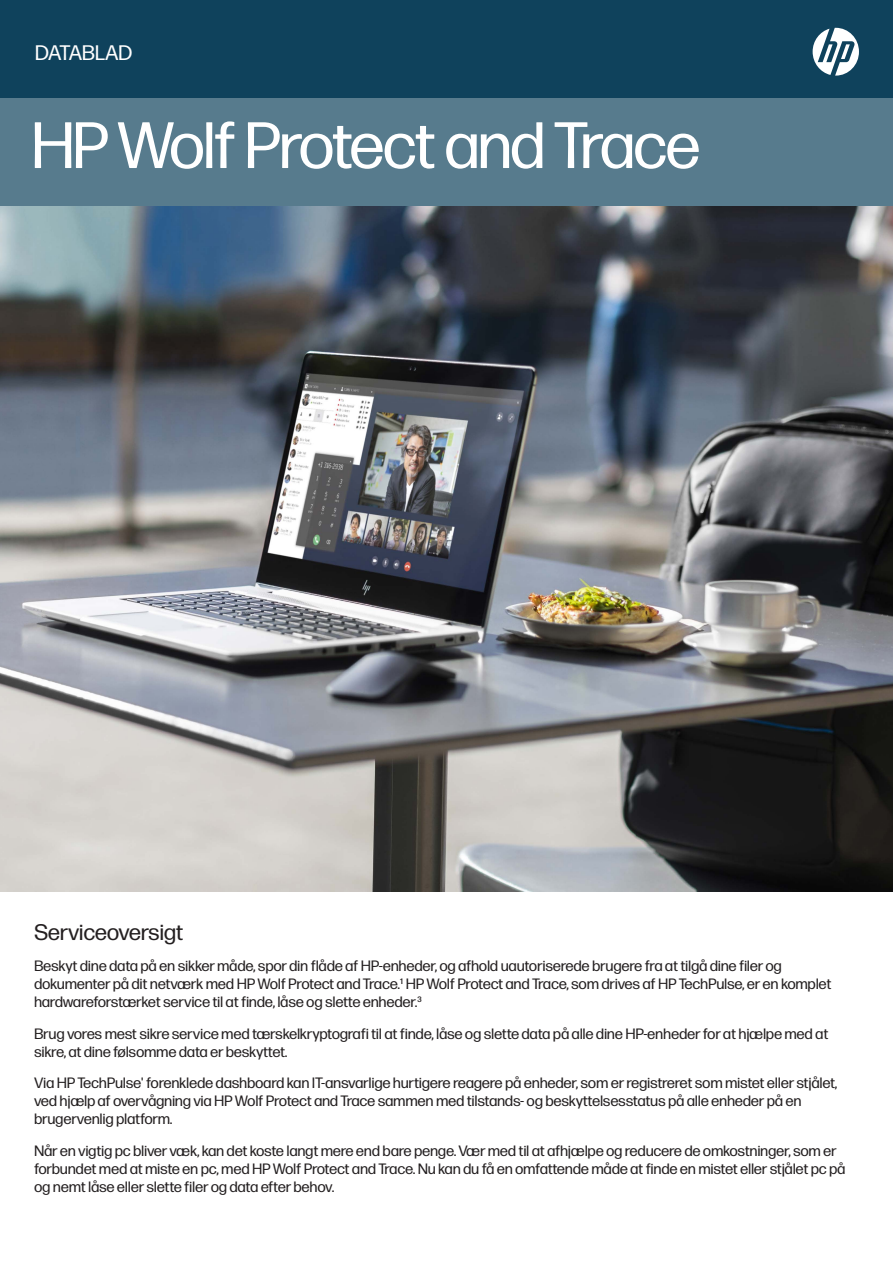
<style>
.page{position:relative;width:893px;height:1263px;background:#fff}
.page>*{position:absolute;margin:0;border:0;box-sizing:border-box;transform-origin:0 0}
.t1{font:65.4px "Forma DJR Display";letter-spacing:-.005em;color:#fff}
.t2{font:22.5px "Forma DJR Micro";letter-spacing:-.02em;color:#231f20}
.t3{font:21px "Forma DJR Micro";letter-spacing:-.02em;color:#fff}
.t4{font:15px/18px "Forma DJR Micro";letter-spacing:-.02em;color:#231f20}
</style>
<div class="page">
<div style="left:0;top:0;width:893px;height:97px;background:#0f425c"></div>
<svg style="left:813px;top:28px;width:46px;height:48px"></svg>
<div style="left:0;top:97px;width:893px;height:110px;background:#577b8d"></div>
<img style="left:0;top:207px;width:893px;height:685px">
<h3 class="t3" style="left:35px;top:38px;width:99px">DATABLAD</h3>
<h1 class="t1" style="left:33px;top:100px;width:669px">HP Wolf Protect and Trace</h1>
<h2 class="t2" style="left:34px;top:916px;width:151px">Serviceoversigt</h2>
<p class="t4" style="left:34px;top:956px;width:799px">Beskyt dine data på en sikker måde, spor din flåde af HP-enheder, og afhold uautoriserede brugere fra at tilgå dine filer og dokumenter på dit netværk med HP Wolf Protect and Trace.1 HP Wolf Protect and Trace, som drives af HP TechPulse, er en komplet hardwareforstærket service til at finde, låse og slette enheder.3</p>
<p class="t4" style="left:34px;top:1023px;width:796px">Brug vores mest sikre service med tærskelkryptografi til at finde, låse og slette data på alle dine HP-enheder for at hjælpe med at sikre, at dine følsomme data er beskyttet.</p>
<p class="t4" style="left:34px;top:1073px;width:805px">Via HP TechPulse' forenklede dashboard kan IT-ansvarlige hurtigere reagere på enheder, som er registreret som mistet eller stjålet, ved hjælp af overvågning via HP Wolf Protect and Trace sammen med tilstands- og beskyttelsesstatus på alle enheder på en brugervenlig platform.</p>
<p class="t4" style="left:34px;top:1140px;width:813px">Når en vigtig pc bliver væk, kan det koste langt mere end bare penge. Vær med til at afhjælpe og reducere de omkostninger, som er forbundet med at miste en pc, med HP Wolf Protect and Trace. Nu kan du få en omfattende måde at finde en mistet eller stjålet pc på og nemt låse eller slette filer og data efter behov.</p>
</div>
